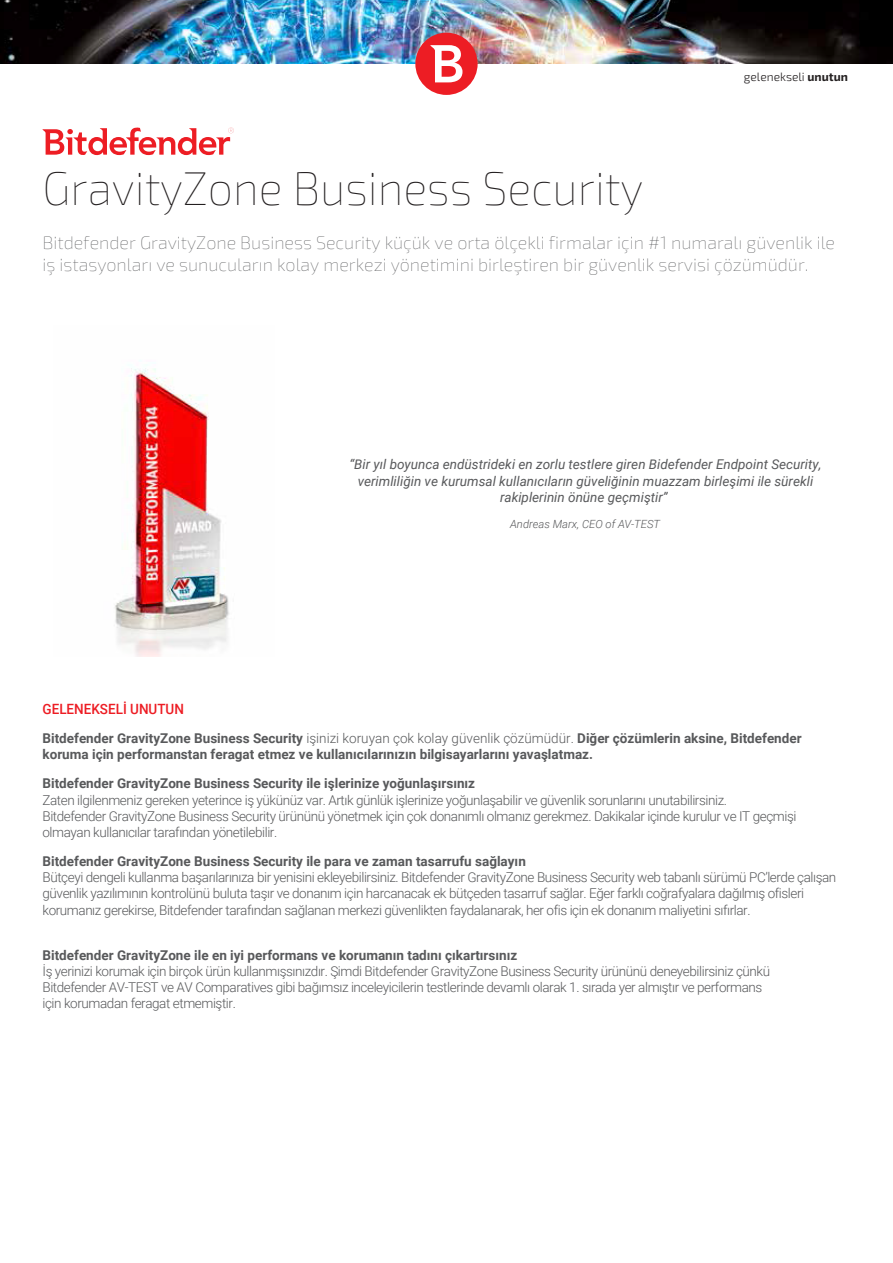
<style>
.page{position:relative;width:893px;height:1263px;background:#fff}
.page>*{position:absolute;margin:0;border:0;box-sizing:border-box;transform-origin:0 0}
.t1{font:100 47.25px "Exo 2";color:#231f20;scale:.95 1}
.t2{font:100 18px/21.6px "Exo 2";color:#58595b}
.t3{font:500 14.25px "Roboto";color:#ed1d24;scale:.95 1}
.t4{font:300 13.5px/16.2px "Roboto";letter-spacing:-.03em;color:#58595b}
.t5{font:700 13.5px/16.2px "Roboto";color:#58595b}
.t6{font:italic 13.5px/16.2px "Roboto";color:#58595b;text-align:center}
.t7{font:300 12px "Exo 2";color:#231f20}
.t8{font:italic 300 11.25px "Roboto";color:#58595b}
.s1{font-weight:700}
.s2{font-weight:300}
</style>
<div class="page">
<img style="left:0;top:0;width:893px;height:63px">
<div style="left:415px;top:33px;width:63px;height:62px;background:#ed1d24;border-radius:50%"></div>
<svg style="left:430px;top:45px;width:32px;height:37px"></svg>
<svg style="left:43px;top:127px;width:191px;height:29px"></svg>
<img style="left:114px;top:360px;width:115px;height:297px">
<p class="t7" style="left:744px;top:70px;width:106px">gelenekseli <span class="s1">unutun</span></p>
<h1 class="t1" style="left:43px;top:162px;width:634px">GravityZone Business Security</h1>
<h2 class="t2" style="left:43px;top:232px;width:794px">Bitdefender GravityZone Business Security küçük ve orta ölçekli firmalar için #1 numaralı güvenlik ile iş istasyonları ve sunucuların kolay merkezi yönetimini birleştiren bir güvenlik servisi çözümüdür.</h2>
<p class="t6" style="left:350px;top:456px;width:473px">“Bir yıl boyunca endüstrideki en zorlu testlere giren Bidefender Endpoint Security, verimliliğin ve kurumsal kullanıcıların güveliğinin muazzam birleşimi ile sürekli rakiplerinin önüne geçmiştir”</p>
<p class="t8" style="left:510px;top:516px;width:152px">Andreas Marx, CEO of AV-TEST</p>
<p class="t3" style="left:43px;top:698px;width:150px">GELENEKSELİ UNUTUN</p>
<p class="t5" style="left:43px;top:730px;width:761px">Bitdefender GravityZone Business Security <span class="s2">işinizi koruyan çok kolay güvenlik çözümüdür.</span> Diğer çözümlerin aksine, Bitdefender koruma için performanstan feragat etmez ve kullanıcılarınızın bilgisayarlarını yavaşlatmaz.</p>
<p class="t5" style="left:43px;top:775px;width:434px">Bitdefender GravityZone Business Security ile işlerinize yoğunlaşırsınız</p>
<p class="t4" style="left:43px;top:791px;width:755px">Zaten ilgilenmeniz gereken yeterince iş yükünüz var. Artık günlük işlerinize yoğunlaşabilir ve güvenlik sorunlarını unutabilirsiniz.<br>Bitdefender GravityZone Business Security ürününü yönetmek için çok donanımlı olmanız gerekmez. Dakikalar içinde kurulur ve IT geçmişi olmayan kullanıcılar tarafından yönetilebilir.</p>
<p class="t5" style="left:43px;top:852px;width:485px">Bitdefender GravityZone Business Security ile para ve zaman tasarrufu sağlayın</p>
<p class="t4" style="left:43px;top:869px;width:795px">Bütçeyi dengeli kullanma başarılarınıza bir yenisini ekleyebilirsiniz. Bitdefender GravityZone Business Security web tabanlı sürümü PC’lerde çalışan güvenlik yazılımının kontrolünü buluta taşır ve donanım için harcanacak ek bütçeden tasarruf sağlar. Eğer farklı coğrafyalara dağılmış ofisleri korumanız gerekirse, Bitdefender tarafından sağlanan merkezi güvenlikten faydalanarak, her ofis için ek donanım maliyetini sıfırlar.</p>
<p class="t5" style="left:43px;top:946px;width:476px">Bitdefender GravityZone ile en iyi performans ve korumanın tadını çıkartırsınız</p>
<p class="t4" style="left:43px;top:962px;width:729px">İş yerinizi korumak için birçok ürün kullanmışsınızdır. Şimdi Bitdefender GravityZone Business Security ürününü deneyebilirsiniz çünkü<br>Bitdefender AV-TEST ve AV Comparatives gibi bağımsız inceleyicilerin testlerinde devamlı olarak 1. sırada yer almıştır ve performans için korumadan feragat etmemiştir.</p>
</div>
